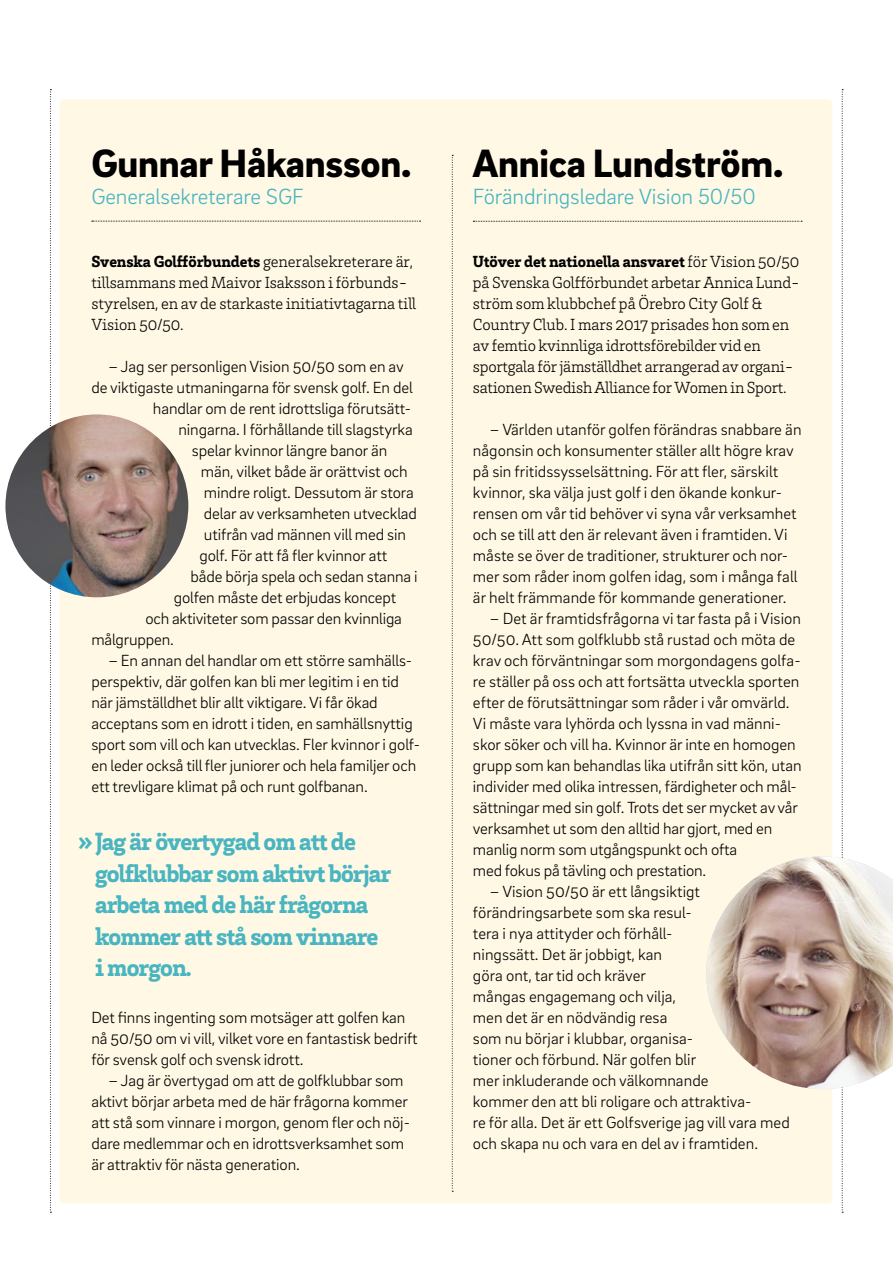
<style>
.page{position:relative;width:893px;height:1263px;background:#fff}
.page>*{position:absolute;margin:0;border:0;box-sizing:border-box;transform-origin:0 0}
.t1{font:900 40.5px "Brix Sans";letter-spacing:-.005em;color:#000}
.t2{font:900 25.5px/31.5px "Brix Slab";letter-spacing:-.035em;color:#48b5c1}
.t3{font:300 22.5px "Brix Sans";letter-spacing:-.005em;color:#48b5c1}
.t4{font:300 16.5px/21px "Brix Sans";letter-spacing:-.005em;color:#000}
.t5{font:300 16.5px/21px "Brix Slab";letter-spacing:-.01em;color:#000}
.s1{font-weight:900}
</style>
<div class="page">
<div style="left:60px;top:99px;width:772px;height:1104px;background:#fff8e4;border-radius:4px"></div>
<svg style="left:50px;top:89px;width:1px;height:1124px"></svg>
<svg style="left:452px;top:155px;width:1px;height:1037px"></svg>
<svg style="left:92px;top:221px;width:328px;height:1px"></svg>
<img style="left:5px;top:414px;width:183px;height:183px">
<svg style="left:473px;top:89px;width:371px;height:1124px"></svg>
<img style="left:706px;top:856px;width:187px;height:233px">
<h1 class="t1" style="left:91px;top:136px;width:322px">Gunnar Håkansson.</h1>
<h3 class="t3" style="left:91px;top:182px;width:214px">Generalsekreterare SGF</h3>
<p class="t5" style="left:91px;top:250px;width:326px"><span class="s1">Svenska Golfförbundets</span> generalsekreterare är, tillsammans med Maivor Isaksson i förbunds&shy;styrelsen, en av de starkaste initiativtagarna till Vision 50/50.</p>
<p class="t4" style="left:108px;top:355px;width:297px">– Jag ser personligen Vision 50/50 som en av</p>
<p class="t4" style="left:91px;top:376px;width:323px">de viktigaste utmaningarna för svensk golf. En del</p>
<p class="t4" style="left:153px;top:397px;width:260px">handlar om de rent idrottsliga förutsätt-</p>
<p class="t4" style="left:178px;top:418px;width:236px">ningarna. I förhållande till slagstyrka</p>
<p class="t4" style="left:192px;top:439px;width:197px">spelar kvinnor längre banor än</p>
<p class="t4" style="left:201px;top:460px;width:208px">män, vilket både är orättvist och</p>
<p class="t4" style="left:204px;top:481px;width:212px">mindre roligt. Dessutom är stora</p>
<p class="t4" style="left:204px;top:502px;width:215px">delar av verksamheten utvecklad</p>
<p class="t4" style="left:204px;top:523px;width:204px">utifrån vad männen vill med sin</p>
<p class="t4" style="left:199px;top:544px;width:189px">golf. För att få fler kvinnor att</p>
<p class="t4" style="left:190px;top:565px;width:229px">både börja spela och sedan stanna i</p>
<p class="t4" style="left:174px;top:586px;width:224px">golfen måste det erbjudas koncept</p>
<p class="t4" style="left:145px;top:607px;width:258px">och aktiviteter som passar den kvinnliga</p>
<p class="t4" style="left:91px;top:628px;width:84px">målgruppen.</p>
<p class="t4" style="left:91px;top:649px;width:330px;text-indent:17px">– En annan del handlar om ett större samhälls&shy;perspektiv, där golfen kan bli mer legitim i en tid när jämställdhet blir allt viktigare. Vi får ökad acceptans som en idrott i tiden, en samhällsnyttig sport som vill och kan utvecklas. Fler kvinnor i golf&shy;en leder också till fler juniorer och hela familjer och ett trevligare klimat på och runt golfbanan.</p>
<h2 class="t2" style="left:95px;top:825px;width:298px;text-indent:-17px">» Jag är övertygad om att de golfklubbar som aktivt börjar arbeta med de här frågorna kommer att stå som vinnare i morgon.</h2>
<p class="t4" style="left:91px;top:1006px;width:328px">Det finns ingenting som motsäger att golfen kan nå 50/50 om vi vill, vilket vore en fantastisk bedrift för svensk golf och svensk idrott.</p>
<p class="t4" style="left:91px;top:1069px;width:320px;text-indent:17px">– Jag är övertygad om att de golfklubbar som aktivt börjar arbeta med de här frågorna kommer att stå som vinnare i morgon, genom fler och nöj&shy;dare medlemmar och en idrottsverksamhet som är attraktiv för nästa generation.</p>
<h1 class="t1" style="left:473px;top:136px;width:312px">Annica Lundström.</h1>
<h3 class="t3" style="left:473px;top:182px;width:284px">Förändringsledare Vision 50/50</h3>
<p class="t5" style="left:473px;top:250px;width:329px"><span class="s1">Utöver det nationella ansvaret</span> för Vision 50/50 på Svenska Golfförbundet arbetar Annica Lund&shy;ström som klubbchef på Örebro City Golf &amp; Country Club. I mars 2017 prisades hon som en av femtio kvinnliga idrottsförebilder vid en sportgala för jämställdhet arrangerad av organi&shy;sationen Swedish Alliance for Women in Sport.</p>
<p class="t4" style="left:473px;top:418px;width:330px;text-indent:17px">– Världen utanför golfen förändras snabbare än någonsin och konsumenter ställer allt högre krav på sin fritidssysselsättning. För att fler, särskilt kvinnor, ska välja just golf i den ökande konkur&shy;rensen om vår tid behöver vi syna vår verksamhet och se till att den är relevant även i framtiden. Vi måste se över de traditioner, strukturer och nor&shy;mer som råder inom golfen idag, som i många fall är helt främmande för kommande generationer.</p>
<p class="t4" style="left:473px;top:607px;width:330px;text-indent:17px">– Det är framtidsfrågorna vi tar fasta på i Vision 50/50. Att som golfklubb stå rustad och möta de krav och förväntningar som morgondagens golfa&shy;re ställer på oss och att fortsätta utveckla sporten efter de förutsättningar som råder i vår omvärld.<br>Vi måste vara lyhörda och lyssna in vad männi&shy;skor söker och vill ha. Kvinnor är inte en homogen grupp som kan behandlas lika utifrån sitt kön, utan individer med olika intressen, färdigheter och mål&shy;sättningar med sin golf. Trots det ser mycket av vår verksamhet ut som den alltid har gjort, med en manlig norm som utgångspunkt och ofta<br>med fokus på tävling och prestation.</p>
<p class="t4" style="left:473px;top:880px;width:318px;text-indent:17px">– Vision 50/50 är ett långsiktigt förändringsarbete som ska resul-<br>tera i nya attityder och förhåll-<br>ningssätt. Det är jobbigt, kan<br>göra ont, tar tid och kräver<br>mångas engagemang och vilja,<br>men det är en nödvändig resa<br>som nu börjar i klubbar, organisa-<br>tioner och förbund. När golfen blir<br>mer inkluderande och välkomnande<br>kommer den att bli roligare och attraktiva-<br>re för alla. Det är ett Golfsverige jag vill vara med och skapa nu och vara en del av i framtiden.</p>
</div>
